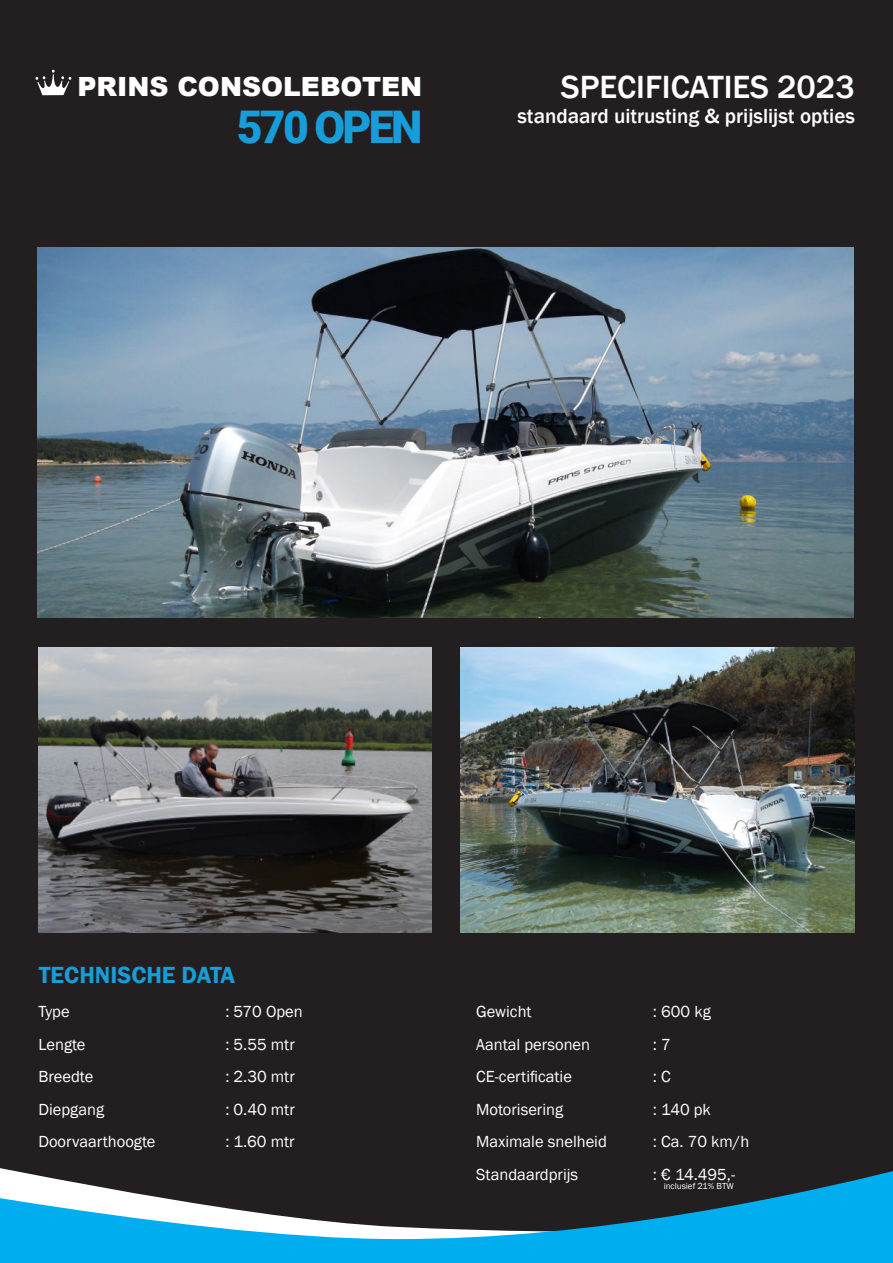
<style>
.page{position:relative;width:893px;height:1263px;background:#231f20}
.page>*{position:absolute;margin:0;border:0;box-sizing:border-box;transform-origin:0 0}
.t1{font:900 45px "Roboto";letter-spacing:-.06em;color:#179dd9}
.t2{font:500 33px "Franklin Gothic";color:#fff}
.t3{font:900 26.55px "Arial";color:#fff}
.t4{font:600 24px "Franklin Gothic";color:#179dd9}
.t5{font:500 21px "Franklin Gothic";color:#fff}
.t6{font:16.5px/32.5px "Franklin Gothic";color:#fff}
.t7{font:9px "Franklin Gothic";color:#fff}
</style>
<div class="page">
<svg style="left:36px;top:70px;width:35px;height:25px"></svg>
<svg style="left:0;top:1168px;width:893px;height:95px"></svg>
<img style="left:37px;top:248px;width:817px;height:370px">
<img style="left:38px;top:647px;width:393px;height:285px">
<img style="left:461px;top:647px;width:394px;height:285px">
<h3 class="t3" style="left:77px;top:71px;width:346px">PRINS CONSOLEBOTEN</h3>
<h1 class="t1" style="left:237px;top:101px;width:187px">570 OPEN</h1>
<h2 class="t2" style="left:561px;top:73px;width:295px">SPECIFICATIES 2023</h2>
<p class="t5" style="left:517px;top:107px;width:339px">standaard uitrusting &amp; prijslijst opties</p>
<h3 class="t4" style="left:39px;top:960px;width:198px">TECHNISCHE DATA</h3>
<p class="t6" style="left:38px;top:996px;width:119px">Type<br>Lengte<br>Breedte<br>Diepgang<br>Doorvaarthoogte</p>
<p class="t6" style="left:225px;top:996px;width:79px">: 570 Open : 5.55 mtr : 2.30 mtr : 0.40 mtr : 1.60 mtr</p>
<p class="t6" style="left:476px;top:996px;width:132px">Gewicht<br>Aantal personen<br>CE-certificatie<br>Motorisering<br>Maximale snelheid<br>Standaardprijs</p>
<p class="t6" style="left:653px;top:996px;width:98px">: 600 kg<br>: 7<br>: C<br>: 140 pk<br>: Ca. 70 km/h : € 14.495,-</p>
<p class="t7" style="left:664px;top:1182px;width:72px">inclusief 21% BTW</p>
</div>
